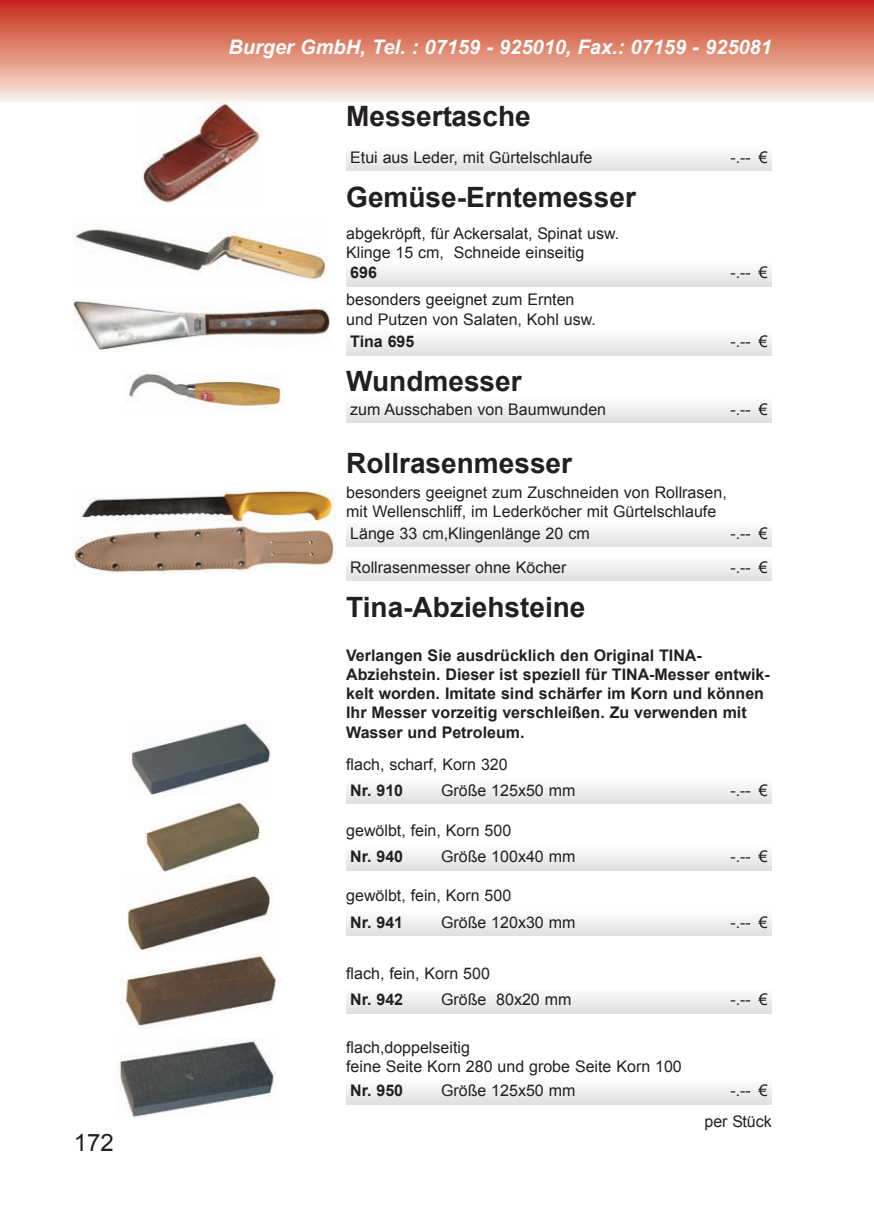
<style>
.page{position:relative;width:874px;height:1225px;background:#fff}
.page>*{position:absolute;margin:0;border:0;box-sizing:border-box;transform-origin:0 0}
.t1{font:700 28px "Arial";color:#231f20}
.t2{font:24px "Arial";color:#231f20}
.t3{font:italic 700 20px "Arial";color:#fff}
.t4{font:16px/19.2px "Arial";color:#231f20}
.t5{font:700 16px/19.2px "Arial";color:#231f20}
</style>
<div class="page">
<svg style="left:0;top:0;width:873px;height:102px;background:#e18b7a"></svg>
<div style="left:346px;top:1080px;width:91px;height:24px;background:linear-gradient(to right,#ededef,#ededef)"></div>
<div style="left:437px;top:1080px;width:232px;height:24px;background:linear-gradient(to right,#ededef,#ededef)"></div>
<div style="left:669px;top:1080px;width:85px;height:24px;background:linear-gradient(to right,#ededef,#ededef)"></div>
<div style="left:754px;top:1080px;width:17px;height:24px;background:linear-gradient(to bottom,#fdfcfd,#e0e1e3)"></div>
<div style="left:346px;top:989px;width:91px;height:24px;background:linear-gradient(to right,#edeeef,#edeeef)"></div>
<div style="left:437px;top:989px;width:232px;height:24px;background:linear-gradient(to right,#edeeef,#edeeef)"></div>
<div style="left:669px;top:989px;width:85px;height:24px;background:linear-gradient(to right,#edeeef,#edeeef)"></div>
<div style="left:754px;top:989px;width:17px;height:24px;background:linear-gradient(to bottom,#fdfdfd,#e0e1e3)"></div>
<div style="left:346px;top:912px;width:91px;height:23px;background:linear-gradient(to right,#edeeef,#edeeef)"></div>
<div style="left:437px;top:912px;width:232px;height:23px;background:linear-gradient(to right,#edeeef,#edeeef)"></div>
<div style="left:669px;top:912px;width:85px;height:23px;background:linear-gradient(to right,#edeeef,#edeeef)"></div>
<svg style="left:754px;top:918px;width:17px;height:17px"></svg>
<div style="left:346px;top:847px;width:91px;height:23px;background:#ededee"></div>
<div style="left:437px;top:847px;width:232px;height:23px;background:#ededee"></div>
<div style="left:669px;top:847px;width:85px;height:23px;background:#ededee"></div>
<div style="left:754px;top:847px;width:17px;height:23px;background:#ededee"></div>
<div style="left:346px;top:780px;width:91px;height:23px;background:linear-gradient(to right,#eeeeef,#eeeeef)"></div>
<div style="left:437px;top:780px;width:232px;height:23px;background:linear-gradient(to right,#eeeeef,#eeeeef)"></div>
<div style="left:669px;top:780px;width:85px;height:23px;background:linear-gradient(to right,#eeeeef,#eeeeef)"></div>
<svg style="left:754px;top:786px;width:17px;height:17px"></svg>
<img style="left:129px;top:720px;width:142px;height:74px">
<img style="left:126px;top:879px;width:146px;height:71px">
<img style="left:117px;top:1038px;width:159px;height:80px">
<img style="left:122px;top:952px;width:159px;height:76px">
<svg style="left:149px;top:794px;width:113px;height:85px"></svg>
<img style="left:144px;top:801px;width:117px;height:72px">
<div style="left:346px;top:332px;width:91px;height:23px;background:#ededee"></div>
<div style="left:437px;top:332px;width:232px;height:23px;background:#ededee"></div>
<div style="left:669px;top:332px;width:85px;height:23px;background:#ededee"></div>
<div style="left:754px;top:332px;width:17px;height:23px;background:#ededee"></div>
<div style="left:346px;top:262px;width:91px;height:24px;background:linear-gradient(to right,#ededee,#ededee)"></div>
<div style="left:437px;top:262px;width:232px;height:24px;background:linear-gradient(to right,#ededee,#ededee)"></div>
<div style="left:669px;top:262px;width:85px;height:24px;background:linear-gradient(to right,#ededee,#ededee)"></div>
<div style="left:754px;top:262px;width:17px;height:24px;background:linear-gradient(to bottom,#fcfcfc,#e0e1e3)"></div>
<img style="left:75px;top:229px;width:252px;height:52px">
<img style="left:74px;top:299px;width:256px;height:52px">
<div style="left:346px;top:399px;width:323px;height:23px;background:linear-gradient(to right,#edeeef,#edeeef)"></div>
<div style="left:669px;top:399px;width:85px;height:23px;background:linear-gradient(to right,#edeeef,#edeeef)"></div>
<svg style="left:754px;top:405px;width:17px;height:17px"></svg>
<img style="left:127px;top:372px;width:157px;height:36px">
<div style="left:346px;top:148px;width:323px;height:23px;background:linear-gradient(to right,#ededef,#ededef)"></div>
<div style="left:669px;top:148px;width:85px;height:23px;background:linear-gradient(to right,#ededef,#ededef)"></div>
<svg style="left:754px;top:154px;width:17px;height:17px"></svg>
<img style="left:142px;top:102px;width:120px;height:101px">
<div style="left:346px;top:523px;width:323px;height:23px;background:linear-gradient(to right,#edeeef,#edeeef)"></div>
<div style="left:669px;top:523px;width:85px;height:23px;background:linear-gradient(to right,#edeeef,#edeeef)"></div>
<svg style="left:754px;top:529px;width:17px;height:17px"></svg>
<img style="left:74px;top:490px;width:261px;height:84px">
<div style="left:346px;top:557px;width:323px;height:23px;background:linear-gradient(to right,#eeeeef,#eeeeef)"></div>
<div style="left:669px;top:557px;width:85px;height:23px;background:linear-gradient(to right,#eeeeef,#eeeeef)"></div>
<svg style="left:754px;top:563px;width:17px;height:17px"></svg>
<h2 class="t2" style="left:74px;top:1129px;width:42px">172</h2>
<p class="t3" style="left:228px;top:36px;width:544px">Burger GmbH, Tel. : 07159 - 925010, Fax.: 07159 - 925081</p>
<h1 class="t1" style="left:346px;top:101px;width:186px">Messertasche</h1>
<p class="t4" style="left:350px;top:148px;width:243px">Etui aus Leder, mit Gürtelschlaufe</p>
<p class="t4" style="left:730px;top:148px;width:39px">-.-- €</p>
<h1 class="t1" style="left:346px;top:181px;width:291px">Gemüse-Erntemesser</h1>
<p class="t4" style="left:346px;top:223px;width:274px">abgekröpft, für Ackersalat, Spinat usw.<br>Klinge 15 cm, Schneide einseitig</p>
<p class="t5" style="left:350px;top:263px;width:28px">696</p>
<p class="t4" style="left:730px;top:263px;width:39px">-.-- €</p>
<p class="t4" style="left:346px;top:290px;width:251px">besonders geeignet zum Ernten und Putzen von Salaten, Kohl usw.</p>
<p class="t5" style="left:350px;top:332px;width:66px">Tina 695</p>
<p class="t4" style="left:730px;top:332px;width:39px">-.-- €</p>
<h1 class="t1" style="left:346px;top:365px;width:177px">Wundmesser</h1>
<p class="t4" style="left:350px;top:399px;width:257px">zum Ausschaben von Baumwunden</p>
<p class="t4" style="left:730px;top:399px;width:39px">-.-- €</p>
<h1 class="t1" style="left:346px;top:448px;width:227px">Rollrasenmesser</h1>
<p class="t4" style="left:346px;top:483px;width:382px">besonders geeignet zum Zuschneiden von Rollrasen, mit Wellenschliff, im Lederköcher mit Gürtelschlaufe</p>
<p class="t4" style="left:350px;top:524px;width:241px">Länge 33 cm,Klingenlänge 20 cm</p>
<p class="t4" style="left:730px;top:524px;width:39px">-.-- €</p>
<p class="t4" style="left:350px;top:558px;width:218px">Rollrasenmesser ohne Köcher</p>
<p class="t4" style="left:730px;top:558px;width:39px">-.-- €</p>
<h1 class="t1" style="left:346px;top:591px;width:241px">Tina-Abziehsteine</h1>
<p class="t5" style="left:346px;top:645px;width:424px">Verlangen Sie ausdrücklich den Original TINA-Abziehstein. Dieser ist speziell für TINA-Messer entwik&shy;kelt worden. Imitate sind schärfer im Korn und können Ihr Messer vorzeitig verschleißen. Zu verwenden mit Wasser und Petroleum.</p>
<p class="t4" style="left:346px;top:754px;width:163px">flach, scharf, Korn 320</p>
<p class="t5" style="left:350px;top:780px;width:54px">Nr. 910</p>
<p class="t4" style="left:441px;top:780px;width:136px">Größe 125x50 mm</p>
<p class="t4" style="left:730px;top:780px;width:39px">-.-- €</p>
<p class="t4" style="left:346px;top:820px;width:166px">gewölbt, fein, Korn 500</p>
<p class="t5" style="left:350px;top:847px;width:54px">Nr. 940</p>
<p class="t4" style="left:441px;top:847px;width:136px">Größe 100x40 mm</p>
<p class="t4" style="left:730px;top:847px;width:39px">-.-- €</p>
<p class="t4" style="left:346px;top:885px;width:166px">gewölbt, fein, Korn 500</p>
<p class="t5" style="left:350px;top:912px;width:54px">Nr. 941</p>
<p class="t4" style="left:441px;top:912px;width:136px">Größe 120x30 mm</p>
<p class="t4" style="left:730px;top:912px;width:39px">-.-- €</p>
<p class="t4" style="left:346px;top:963px;width:145px">flach, fein, Korn 500</p>
<p class="t5" style="left:350px;top:990px;width:54px">Nr. 942</p>
<p class="t4" style="left:441px;top:990px;width:132px">Größe 80x20 mm</p>
<p class="t4" style="left:730px;top:990px;width:39px">-.-- €</p>
<p class="t4" style="left:346px;top:1037px;width:337px">flach,doppelseitig<br>feine Seite Korn 280 und grobe Seite Korn 100</p>
<p class="t5" style="left:350px;top:1081px;width:54px">Nr. 950</p>
<p class="t4" style="left:441px;top:1081px;width:136px">Größe 125x50 mm</p>
<p class="t4" style="left:730px;top:1081px;width:39px">-.-- €</p>
<p class="t4" style="left:704px;top:1112px;width:69px">per Stück</p>
</div>
